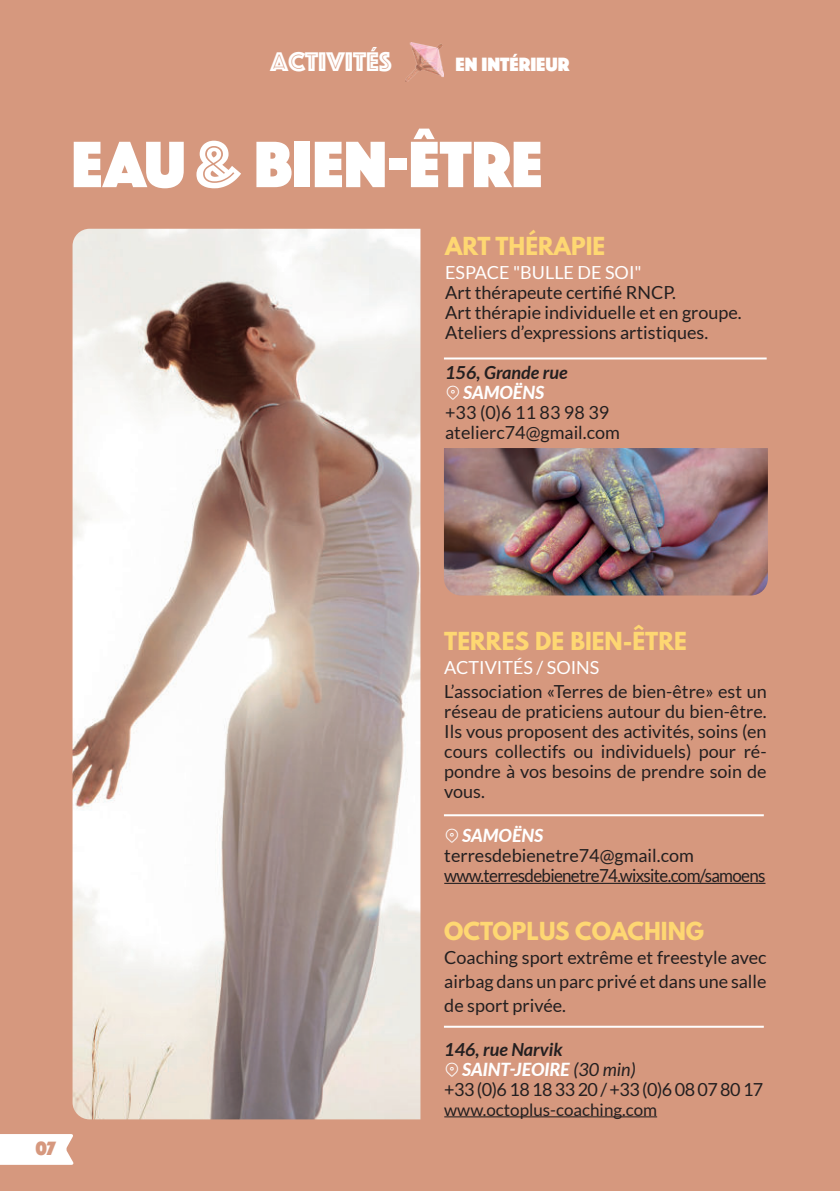
<style>
.page{position:relative;width:840px;height:1191px;background:#fff}
.page>*{position:absolute;margin:0;border:0;box-sizing:border-box;transform-origin:0 0}
.t1{font:68px "Phosphate Solid";color:#fff}
.t2{font:28px "Phosphate Inline";color:#fff}
.t3{font:700 22px "League Spartan";color:#fed772}
.t4{font:20px "Phosphate Solid";color:#fff}
.t5{font:20px "Phosphate Solid";color:#d6987e}
.t6{font:18px/20px "Lato";color:#231f20;text-align:justify}
.t7{font:18px/20px "Lato";letter-spacing:-.04em;color:#231f20}
.t8{font:italic 800 18px "Lato";letter-spacing:-.01em;color:#fff}
.t9{font:18px "Lato";color:#fff}
.t10{font:18px "Lato";letter-spacing:-.03em;color:#231f20}
.t11{font:italic 700 18px "Lato";color:#231f20}
.t12{font:17px "Lato";color:#231f20}
.s1{font-family:"Phosphate Inline"}
.s2{font-weight:400;color:#231f20}
</style>
<div class="page">
<div style="left:0;top:0;width:839px;height:1191px;background:#d6987e"></div>
<img style="left:405px;top:43px;width:38px;height:38px">
<div style="left:0;top:1134px;width:74px;height:30px;background:#fff"></div>
<hr style="left:444px;top:1116px;width:212px;height:1px;background:#231f20">
<hr style="left:443px;top:1025px;width:320px;height:2px;background:#fff">
<hr style="left:444px;top:882px;width:321px;height:2px;background:#231f20">
<hr style="left:443px;top:814px;width:320px;height:2px;background:#fff">
<img style="left:72px;top:229px;width:348px;height:890px">
<img style="left:444px;top:448px;width:323px;height:147px">
<hr style="left:443px;top:357px;width:323px;height:2px;background:#fff">
<h2 class="t2" style="left:270px;top:50px;width:123px">ACTIVITÉS</h2>
<p class="t4" style="left:455px;top:56px;width:115px">EN INTÉRIEUR</p>
<h1 class="t1" style="left:71px;top:136px;width:472px">EAU <span class="s1">&amp;</span> BIEN-ÊTRE</h1>
<p class="t3" style="left:445px;top:229px;width:162px">ART THÉRAPIE</p>
<p class="t9" style="left:445px;top:263px;width:198px">ESPACE "BULLE DE SOI"</p>
<p class="t6" style="left:445px;top:282px;width:298px;text-align:left">Art thérapeute certifié RNCP.<br>Art thérapie individuelle et en groupe.<br>Ateliers d’expressions artistiques.</p>
<p class="t11" style="left:445px;top:365px;width:124px">156, Grande rue</p>
<p class="t8" style="left:463px;top:382px;width:83px">SAMOËNS</p>
<p class="t6" style="left:445px;top:402px;width:176px">+33 (0)6 11 83 98 39 atelierc74@gmail.com</p>
<p class="t5" style="left:35px;top:1140px;width:22px">07</p>
<p class="t3" style="left:444px;top:624px;width:244px">TERRES DE BIEN-ÊTRE</p>
<p class="t9" style="left:444px;top:658px;width:156px">ACTIVITÉS / SOINS</p>
<p class="t6" style="left:444px;top:681px;width:324px">L’association «Terres de bien-être» est un réseau de praticiens autour du bien-être.<br>Ils vous proposent des activités, soins (en cours collectifs ou individuels) pour ré&shy;pondre à vos besoins de prendre soin de vous.</p>
<p class="t8" style="left:462px;top:825px;width:83px">SAMOËNS</p>
<p class="t7" style="left:444px;top:845px;width:322px">terresdebienetre74@gmail.com www.terresdebienetre74.wixsite.com/samoens</p>
<p class="t3" style="left:444px;top:914px;width:261px">OCTOPLUS COACHING</p>
<p class="t6" style="left:444px;top:945px;width:324px;line-height:24px">Coaching sport extrême et freestyle avec airbag dans un parc privé et dans une salle de sport privée.</p>
<p class="t11" style="left:444px;top:1038px;width:120px">146, rue Narvik</p>
<p class="t8" style="left:462px;top:1055px;width:175px">SAINT-JEOIRE <span class="s2">(30 min)</span></p>
<p class="t10" style="left:444px;top:1079px;width:320px">+33 (0)6 18 18 33 20 / +33 (0)6 08 07 80 17</p>
<p class="t12" style="left:444px;top:1100px;width:214px">www.octoplus-coaching.com</p>
</div>
